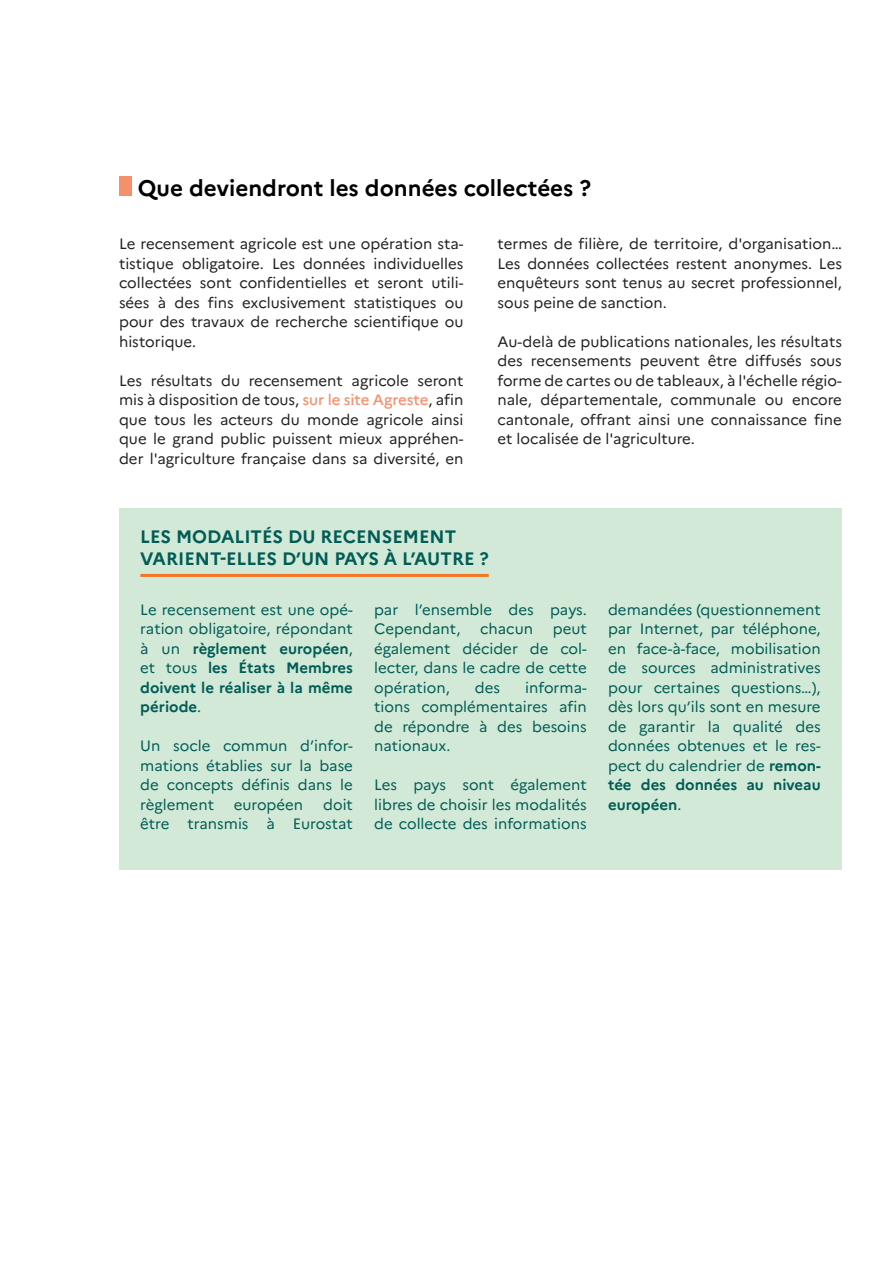
<style>
.page{position:relative;width:893px;height:1263px;background:#fff}
.page>*{position:absolute;margin:0;border:0;box-sizing:border-box;transform-origin:0 0}
.inter{font:700 22.5px "Marianne";color:#000}
.inter-2{font:700 18px/22.5px "Marianne";color:#005c56}
.texte{font:15px/19.5px "Marianne";color:#231f20;text-align:justify}
.texte-2{font:15px/19.5px "Marianne";color:#005c56;text-align:justify}
.texte-3{font:700 15px/19.5px "Marianne";color:#005c56;text-align:justify}
.s1{font-weight:500;color:#f68f6b}
.s2{font-weight:400}
.s3{font-weight:700}
</style>
<div class="page">
<div style="left:119px;top:176px;width:13px;height:20px;background:#f68f6b"></div>
<div style="left:119px;top:508px;width:723px;height:362px;background:#d1e9d6"></div>
<hr style="left:140px;top:574px;width:349px;height:3px;background:#f47728">
<p class="inter" style="left:138px;top:174px;width:455px">Que deviendront les données collectées ?</p>
<p class="texte" style="left:119px;top:234px;width:346px">Le recensement agricole est une opération sta&shy;tistique obligatoire. Les données individuelles collectées sont confidentielles et seront utili&shy;sées à des fins exclusivement statistiques ou pour des travaux de recherche scientifique ou historique.</p>
<p class="texte" style="left:119px;top:370px;width:346px">Les résultats du recensement agricole seront mis à disposition de tous, <span class="s1">sur le site Agreste</span>, afin que tous les acteurs du monde agricole ainsi que le grand public puissent mieux appréhen&shy;der l'agriculture française dans sa diversité, en</p>
<p class="texte" style="left:497px;top:234px;width:346px">termes de filière, de territoire, d'organisation… Les données collectées restent anonymes. Les enquêteurs sont tenus au secret professionnel, sous peine de sanction.</p>
<p class="texte" style="left:497px;top:331px;width:346px">Au-delà de publications nationales, les résultats des recensements peuvent être diffusés sous forme de cartes ou de tableaux, à l'échelle régio&shy;nale, départementale, communale ou encore cantonale, offrant ainsi une connaissance fine et localisée de l'agriculture.</p>
<p class="inter-2" style="left:140px;top:525px;width:350px">LES MODALITÉS DU RECENSEMENT<br>VARIENT-ELLES D’UN PAYS À L’AUTRE ?</p>
<p class="texte-3" style="left:140px;top:600px;width:214px"><span class="s2">Le recensement est une opé&shy;ration obligatoire, répondant à un</span> règlement européen<span class="s2">, et tous</span> les États Membres doivent le réaliser à la même période<span class="s2">.</span></p>
<p class="texte-2" style="left:140px;top:736px;width:214px">Un socle commun d’infor&shy;mations établies sur la base de concepts définis dans le règlement</p>
<p class="texte-2" style="left:374px;top:600px;width:214px">par l’ensemble des pays.<br>Cependant,</p>
<p class="texte-2" style="left:480px;top:619px;width:54px">chacun</p>
<p class="texte-2" style="left:374px;top:619px;width:214px;text-indent:179px">peut également décider de col&shy;lecter, dans le cadre de cette opération,</p>
<p class="texte-2" style="left:374px;top:678px;width:214px;text-indent:151px">informa&shy;tions complémentaires afin de répondre à des besoins nationaux.</p>
<p class="texte-2" style="left:374px;top:775px;width:214px">Les pays sont également libres de choisir les modalités de collecte des informations</p>
<p class="texte-2" style="left:475px;top:678px;width:27px">des</p>
<p class="texte-2" style="left:140px;top:795px;width:214px;text-align:right">doit<br>être transmis à Eurostat</p>
<p class="texte-2" style="left:234px;top:795px;width:71px">européen</p>
<p class="texte-2" style="left:608px;top:600px;width:214px">demandées (questionnement par Internet, par téléphone, en face-à-face, mobilisation de sources administratives pour certaines questions…), dès lors qu’ils sont en mesure de garantir la qualité des données obtenues et le res&shy;pect du calendrier de <span class="s3">remon&shy;tée des données au niveau européen</span>.</p>
</div>
